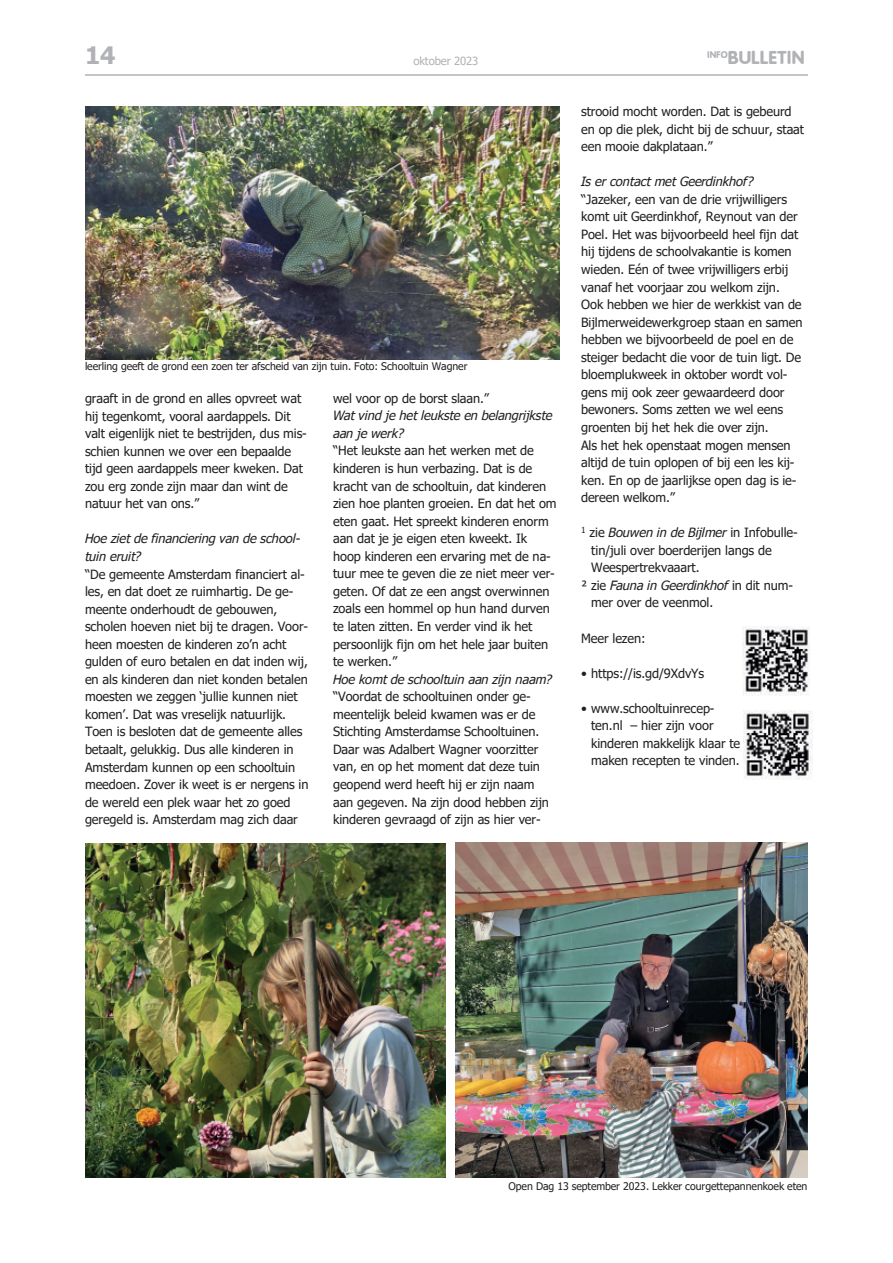
<style>
.page{position:relative;width:893px;height:1263px;background:#fff}
.page>*{position:absolute;margin:0;border:0;box-sizing:border-box;transform-origin:0 0}
.t1{font:700 24px "Tahoma";color:#b1b2b6}
.t2{font:700 18.6px "Ex Rounded";letter-spacing:-.005em;color:#b1b2b6}
.t3{font:12.75px/17.5px "Tahoma";letter-spacing:-.005em;color:#231f20}
.t4{font:italic 12.75px/17.5px "Tahoma W01";letter-spacing:-.005em;color:#231f20}
.t5{font:11.25px "Tahoma";letter-spacing:-.01em;color:#b1b2b6}
.t6{font:10.5px "Tahoma";letter-spacing:-.01em;color:#231f20}
.t7{font:700 9.6px "Ex Rounded";color:#b1b2b6}
.s1{font-family:"Tahoma";font-style:normal}
</style>
<div class="page">
<hr style="left:85px;top:74px;width:723px;height:2px;background:#b1b2b6">
<img style="left:85px;top:843px;width:361px;height:335px">
<img style="left:85px;top:106px;width:475px;height:253px">
<img style="left:455px;top:842px;width:353px;height:336px">
<img style="left:742px;top:627px;width:67px;height:69px">
<img style="left:743px;top:710px;width:69px;height:69px">
<h1 class="t1" style="left:85px;top:40px;width:32px">14</h1>
<p class="t7" style="left:707px;top:49px;width:22px">INFO</p>
<p class="t5" style="left:413px;top:54px;width:66px">oktober 2023</p>
<h2 class="t2" style="left:728px;top:45px;width:78px">BULLETIN</h2>
<p class="t6" style="left:85px;top:359px;width:384px">leerling geeft de grond een zoen ter afscheid van zijn tuin. Foto: Schooltuin Wagner</p>
<p class="t3" style="left:85px;top:389px;width:223px">graaft in de grond en alles opvreet wat hij tegenkomt, vooral aardappels. Dit valt eigenlijk niet te bestrijden, dus mis‐ schien kunnen we over een bepaalde tijd geen aardappels meer kweken. Dat zou erg zonde zijn maar dan wint de natuur het van ons.”</p>
<p class="t4" style="left:85px;top:530px;width:217px">Hoe ziet de financiering van de school&shy;tuin eruit?</p>
<p class="t3" style="left:85px;top:565px;width:225px">“De gemeente Amsterdam financiert al‐ les, en dat doet ze ruimhartig. De ge‐ meente onderhoudt de gebouwen, scholen hoeven niet bij te dragen. Voor‐ heen moesten de kinderen zo’n acht gulden of euro betalen en dat inden wij, en als kinderen dan niet konden betalen moesten we zeggen ‘jullie kunnen niet komen’. Dat was vreselijk natuurlijk.<br>Toen is besloten dat de gemeente alles betaalt, gelukkig. Dus alle kinderen in Amsterdam kunnen op een schooltuin meedoen. Zover ik weet is er nergens in de wereld een plek waar het zo goed geregeld is. Amsterdam mag zich daar</p>
<p class="t3" style="left:333px;top:389px;width:157px">wel voor op de borst slaan.”</p>
<p class="t4" style="left:333px;top:406px;width:221px">Wat vind je het leukste en belangrijkste aan je werk?</p>
<p class="t3" style="left:333px;top:442px;width:225px">“Het leukste aan het werken met de kinderen is hun verbazing. Dat is de kracht van de schooltuin, dat kinderen zien hoe planten groeien. En dat het om eten gaat. Het spreekt kinderen enorm aan dat je je eigen eten kweekt. Ik hoop kinderen een ervaring met de na‐ tuur mee te geven die ze niet meer ver‐ geten. Of dat ze een angst overwinnen zoals een hommel op hun hand durven te laten zitten. En verder vind ik het persoonlijk fijn om het hele jaar buiten te werken.”</p>
<p class="t4" style="left:333px;top:670px;width:221px">Hoe komt de schooltuin aan zijn naam?</p>
<p class="t3" style="left:333px;top:687px;width:217px">“Voordat de schooltuinen onder ge‐ meentelijk beleid kwamen was er de Stichting Amsterdamse Schooltuinen.<br>Daar was Adalbert Wagner voorzitter van, en op het moment dat deze tuin geopend werd heeft hij er zijn naam aan gegeven. Na zijn dood hebben zijn kinderen gevraagd of zijn as hier ver‐</p>
<p class="t3" style="left:581px;top:102px;width:224px">strooid mocht worden. Dat is gebeurd en op die plek, dicht bij de schuur, staat een mooie dakplataan.”</p>
<p class="t4" style="left:581px;top:172px;width:174px">Is er contact met Geerdinkhof?</p>
<p class="t3" style="left:581px;top:190px;width:223px">“Jazeker, een van de drie vrijwilligers komt uit Geerdinkhof, Reynout van der Poel. Het was bijvoorbeeld heel fijn dat hij tijdens de schoolvakantie is komen wieden. Eén of twee vrijwilligers erbij vanaf het voorjaar zou welkom zijn.<br>Ook hebben we hier de werkkist van de Bijlmerweidewerkgroep staan en samen hebben we bijvoorbeeld de poel en de steiger bedacht die voor de tuin ligt. De bloemplukweek in oktober wordt vol‐ gens mij ook zeer gewaardeerd door bewoners. Soms zetten we wel eens groenten bij het hek die over zijn.<br>Als het hek openstaat mogen mensen altijd de tuin oplopen of bij een les kij‐ ken. En op de jaarlijkse open dag is ie‐ dereen welkom.”</p>
<p class="t4" style="left:581px;top:523px;width:218px"><sup>1</sup> <span class="s1">zie</span> Bouwen in de Bijlmer <span class="s1">in Infobulle‐</span></p>
<p class="t3" style="left:591px;top:541px;width:182px">tin/juli over boerderijen langs de<br>Weespertrekvaaart.</p>
<p class="t4" style="left:581px;top:576px;width:213px"><span class="s1">² zie</span> Fauna in Geerdinkhof <span class="s1">in dit num‐</span></p>
<p class="t3" style="left:591px;top:594px;width:124px">mer over de veenmol.</p>
<p class="t3" style="left:581px;top:629px;width:66px">Meer lezen:</p>
<p class="t3" style="left:581px;top:664px;width:125px">• https://is.gd/9XdvYs</p>
<p class="t3" style="left:591px;top:699px;width:151px;text-indent:-10px">• www.schooltuinrecep‐ ten.nl – hier zijn voor kinderen makkelijk klaar te maken recepten te vinden.</p>
<p class="t6" style="left:509px;top:1180px;width:300px">Open Dag 13 september 2023. Lekker courgettepannenkoek eten</p>
</div>
